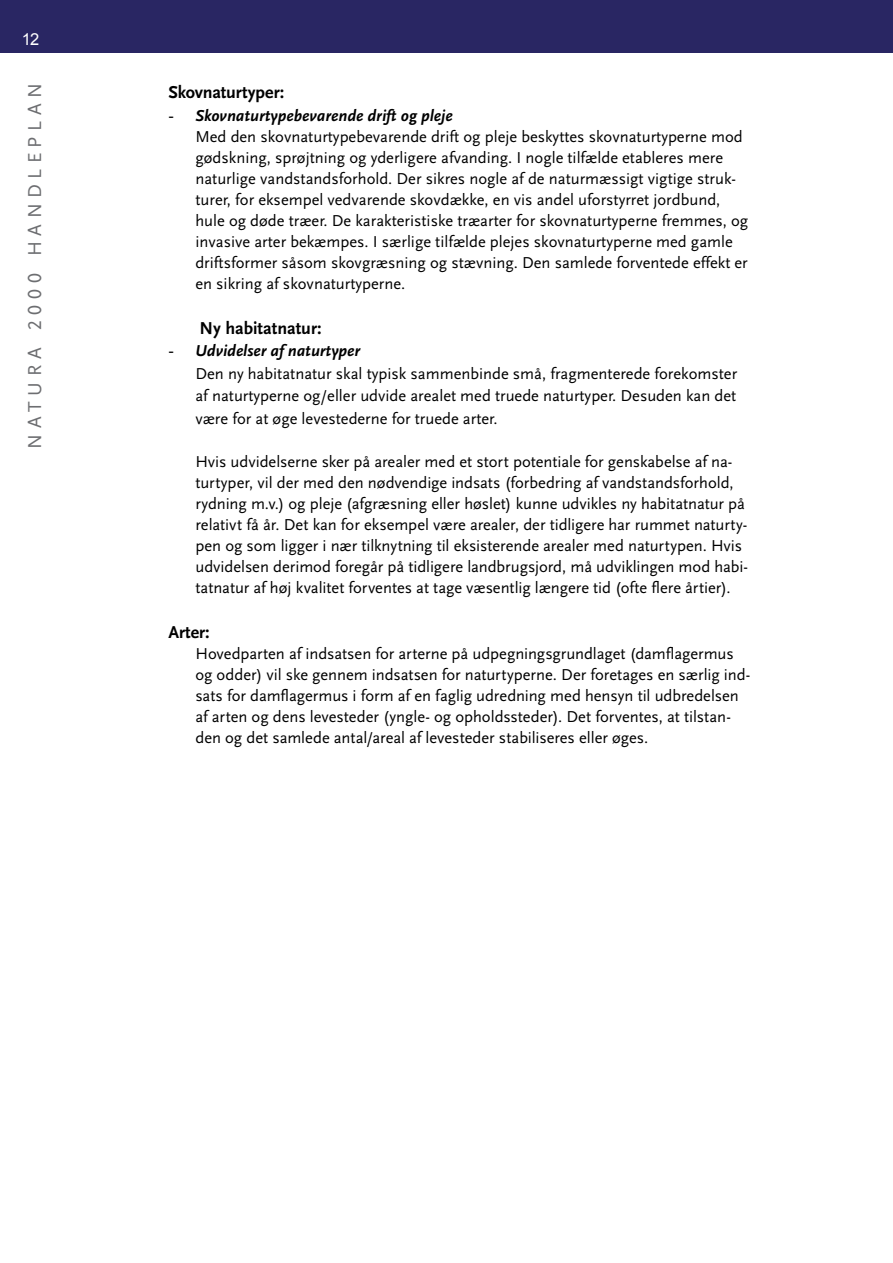
<style>
.page{position:relative;width:893px;height:1263px;background:#fff}
.page>*{position:absolute;margin:0;border:0;box-sizing:border-box;transform-origin:0 0}
.t1{font:19.5px "Scala Sans LF";letter-spacing:.29em;color:#6d6e71}
.t2{font:700 18px "Scala Sans LF";color:#000}
.t3{font:16.5px/21px "Scala Sans LF";color:#000}
.t4{font:italic 700 16.5px "Scala Sans OT";color:#000}
.t5{font:16.5px "Arial";color:#fff}
.s1{font-family:"Times New Roman";font-weight:400;font-style:normal}
</style>
<div class="page">
<div style="left:0;top:0;width:893px;height:53px;background:#292663"></div>
<p class="t5" style="left:17px;top:20px;width:19px">12</p>
<p class="t5" style="left:22px;top:28px;width:19px">12</p>
<p class="t1" style="left:24px;top:448px;width:363px;rotate:-90deg">Natura 2000 han dleplan</p>
<p class="t2" style="left:168px;top:83px;width:117px">Skovnaturtyper:</p>
<p class="t4" style="left:168px;top:105px;width:286px"><span class="s1">-</span> Skovnaturtypebevarende drift og pleje</p>
<p class="t3" style="left:195px;top:126px;width:554px">Med den skovnaturtypebevarende drift og pleje beskyttes skovnaturtyperne mod gødskning, sprøjtning og yderligere afvanding. I nogle tilfælde etableres mere naturlige vandstandsforhold. Der sikres nogle af de naturmæssigt vigtige struk&shy;turer, for eksempel vedvarende skovdække, en vis andel uforstyrret jordbund, hule og døde træer. De karakteristiske træarter for skovnaturtyperne fremmes, og invasive arter bekæmpes. I særlige tilfælde plejes skovnaturtyperne med gamle driftsformer såsom skovgræsning og stævning. Den samlede forventede effekt er en sikring af skovnaturtyperne.</p>
<p class="t2" style="left:200px;top:318px;width:124px">Ny habitatnatur:</p>
<p class="t4" style="left:168px;top:341px;width:193px"><span class="s1">-</span> Udvidelser af naturtyper</p>
<p class="t3" style="left:195px;top:362px;width:543px;line-height:22.5px;text-align:justify">Den ny habitatnatur skal typisk sammenbinde små, fragmenterede forekomster af naturtyperne og/eller udvide arealet med truede naturtyper. Desuden kan det være for at øge levestederne for truede arter.</p>
<p class="t3" style="left:195px;top:452px;width:554px">Hvis udvidelserne sker på arealer med et stort potentiale for genskabelse af na&shy;turtyper, vil der med den nødvendige indsats (forbedring af vandstandsforhold, rydning m.v.) og pleje (afgræsning eller høslet) kunne udvikles ny habitatnatur på relativt få år. Det kan for eksempel være arealer, der tidligere har rummet naturty&shy;pen og som ligger i nær tilknytning til eksisterende arealer med naturtypen. Hvis udvidelsen derimod foregår på tidligere landbrugsjord, må udviklingen mod habi&shy;tatnatur af høj kvalitet forventes at tage væsentlig længere tid (ofte flere årtier).</p>
<p class="t2" style="left:168px;top:623px;width:43px">Arter:</p>
<p class="t3" style="left:195px;top:644px;width:556px">Hovedparten af indsatsen for arterne på udpegningsgrundlaget (damflagermus og odder) vil ske gennem indsatsen for naturtyperne. Der foretages en særlig ind&shy;sats for damflagermus i form af en faglig udredning med hensyn til udbredelsen af arten og dens levesteder (yngle- og opholdssteder). Det forventes, at tilstan&shy;den og det samlede antal/areal af levesteder stabiliseres eller øges.</p>
</div>
